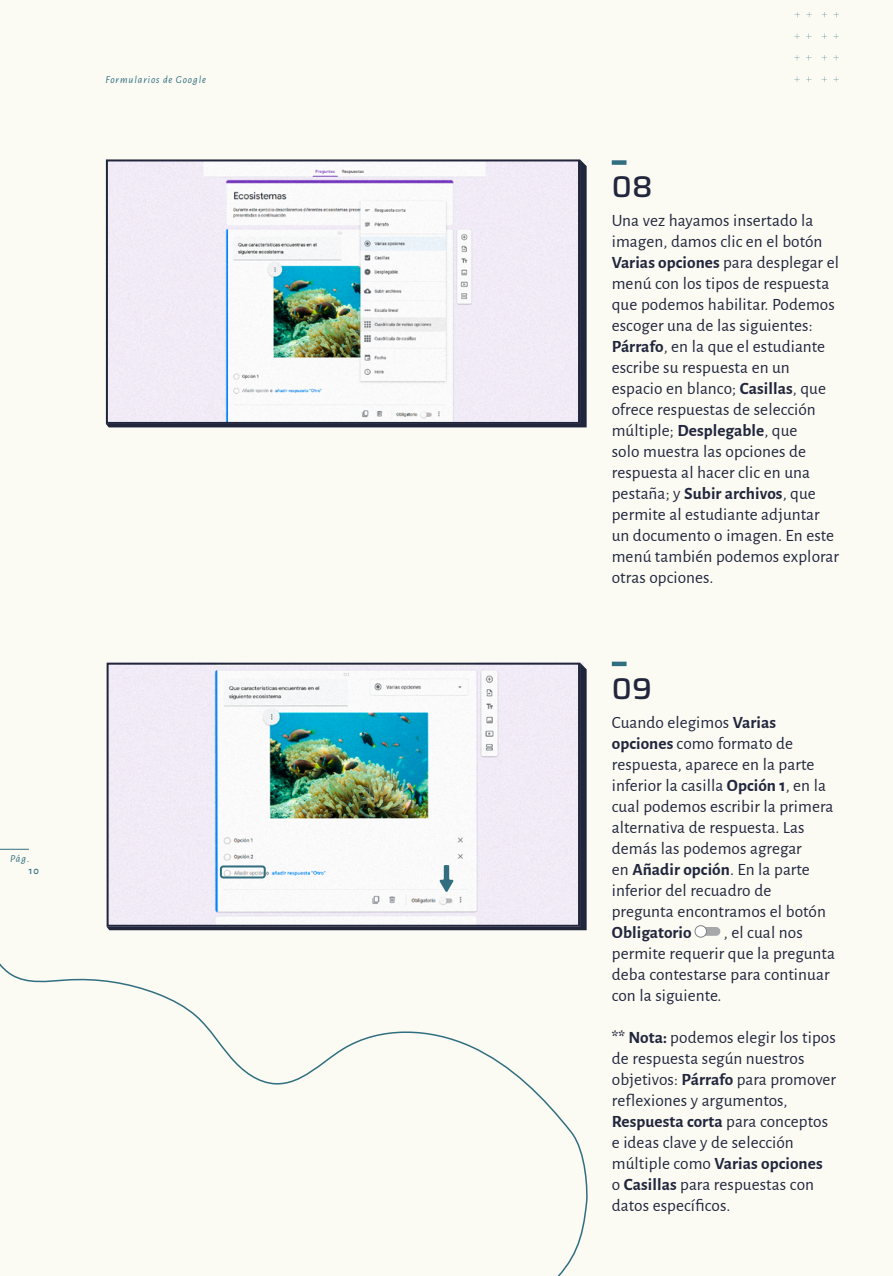
<style>
.page{position:relative;width:893px;height:1276px;background:#fbfbf3}
.page>*{position:absolute;margin:0;border:0;box-sizing:border-box;transform-origin:0 0}
.t1{font:500 30px "Saira";color:#21263d}
.t2{font:17.25px/21px "Alegreya Sans";letter-spacing:.005em;color:#21263d}
.t3{font:700 17.25px "Alegreya Sans";letter-spacing:.005em;color:#21263d}
.t4{font:italic 10.5px "Alegreya Sans";letter-spacing:.09em;color:#306e80}
.t5{font:500 10.5px "Alegreya Sans";color:#306e80}
.s1{font-weight:700}
</style>
<div class="page">
<svg style="left:794px;top:77px;width:17px;height:5px"></svg>
<svg style="left:794px;top:55px;width:17px;height:5px"></svg>
<svg style="left:794px;top:34px;width:17px;height:5px"></svg>
<svg style="left:794px;top:12px;width:18px;height:5px"></svg>
<svg style="left:821px;top:77px;width:18px;height:5px"></svg>
<svg style="left:821px;top:55px;width:18px;height:5px"></svg>
<svg style="left:821px;top:34px;width:18px;height:5px"></svg>
<svg style="left:822px;top:12px;width:17px;height:5px"></svg>
<div style="left:612px;top:661px;width:15px;height:5px;background:#306e80"></div>
<img style="left:107px;top:662px;width:480px;height:162px">
<svg style="left:106px;top:159px;width:481px;height:268px;fill:#f2ecf7"></svg>
<div style="left:612px;top:160px;width:14px;height:5px;background:#306e80"></div>
<svg style="left:0;top:824px;width:588px;height:452px"></svg>
<svg style="left:705px;top:927px;width:15px;height:9px"></svg>
<div style="left:695px;top:925px;width:11px;height:12px;background:#fff;border-radius:50%"></div>
<div style="left:695px;top:925px;width:12px;height:12px;border:1px solid #808285;border-radius:50%"></div>
<p class="t4" style="left:105px;top:72px;width:102px">Formularios de Google</p>
<p class="t4" style="left:10px;top:851px;width:21px">Pág.</p>
<p class="t5" style="left:29px;top:863px;width:12px">10</p>
<h1 class="t1" style="left:612px;top:163px;width:42px">08</h1>
<p class="t2" style="left:612px;top:209px;width:229px">Una vez hayamos insertado la imagen, damos clic en el botón<br><span class="s1">Varias opciones</span> para desplegar el menú con los tipos de respuesta que podemos habilitar. Podemos escoger una de las siguientes:<br><span class="s1">Párrafo</span>, en la que el estudiante escribe su respuesta en un espacio en blanco; <span class="s1">Casillas</span>, que ofrece respuestas de selección múltiple; <span class="s1">Desplegable</span>, que<br>solo muestra las opciones de respuesta al hacer clic en una pestaña; y <span class="s1">Subir archivos</span>, que permite al estudiante adjuntar un documento o imagen. En este menú también podemos explorar otras opciones.</p>
<h1 class="t1" style="left:612px;top:666px;width:42px">09</h1>
<p class="t2" style="left:612px;top:711px;width:223px">Cuando elegimos <span class="s1">Varias opciones</span> como formato de respuesta, aparece en la parte inferior la casilla <span class="s1">Opción 1</span>, en la cual podemos escribir la primera alternativa de respuesta. Las demás las podemos agregar<br>en <span class="s1">Añadir opción</span>. En la parte inferior del recuadro de pregunta encontramos el botón</p>
<p class="t3" style="left:612px;top:920px;width:81px">Obligatorio</p>
<p class="t2" style="left:612px;top:921px;width:225px;text-indent:112px">, el cual nos permite requerir que la pregunta deba contestarse para continuar con la siguiente.</p>
<p class="t2" style="left:612px;top:1026px;width:226px"><span class="s1">** Nota:</span> podemos elegir los tipos de respuesta según nuestros objetivos: <span class="s1">Párrafo</span> para promover reflexiones y argumentos,<br><span class="s1">Respuesta corta</span> para conceptos e ideas clave y de selección múltiple como <span class="s1">Varias opciones<br></span>o <span class="s1">Casillas</span> para respuestas con datos específicos.</p>
</div>
